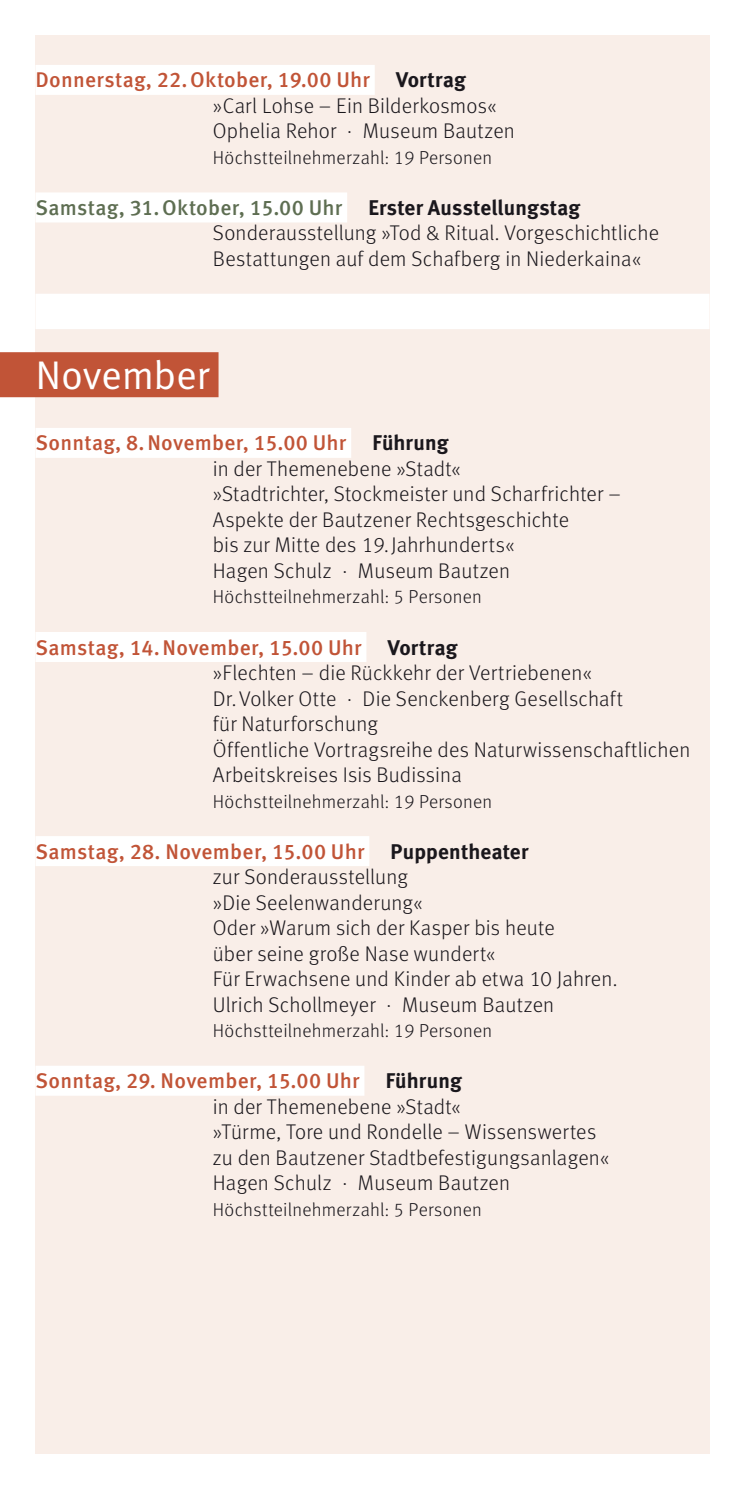
<style>
.page{position:relative;width:745px;height:1489px;background:#fff}
.page>*{position:absolute;margin:0;border:0;box-sizing:border-box;transform-origin:0 0}
.t1{font:40px "Meta Pro";letter-spacing:-.01em;color:#fff}
.t2{font:300 21.25px/25.5px "Meta OT";letter-spacing:.01em;color:#1a171c}
.t3{font:500 21.25px "Meta Pro";letter-spacing:.01em;color:#c15437}
.t4{font:500 21.25px "Meta Pro";letter-spacing:.01em;color:#5e6e52}
.t5{font:300 18.75px "Meta OT";letter-spacing:.015em;color:#1a171c}
.s1{font-family:"Meta Bold LF";font-weight:400;color:#1a171c}
</style>
<div class="page">
<div style="left:35px;top:35px;width:674px;height:1418px;background:#f9eee8"></div>
<div style="left:35px;top:65px;width:339px;height:30px;background:#fff"></div>
<div style="left:35px;top:192px;width:312px;height:30px;background:#fff"></div>
<div style="left:35px;top:294px;width:674px;height:35px;background:#fff"></div>
<div style="left:0;top:352px;width:218px;height:45px;background:#c15437"></div>
<div style="left:35px;top:428px;width:316px;height:30px;background:#fff"></div>
<div style="left:35px;top:632px;width:331px;height:30px;background:#fff"></div>
<div style="left:35px;top:836px;width:334px;height:30px;background:#fff"></div>
<div style="left:35px;top:1065px;width:329px;height:30px;background:#fff"></div>
<p class="t3" style="left:35px;top:71px;width:431px">Donnerstag, 22. Oktober, 19.00 Uhr <span class="s1">Vortrag</span></p>
<p class="t2" style="left:213px;top:94px;width:303px">»Carl Lohse – Ein Bilderkosmos«<br>Ophelia Rehor · Museum Bautzen</p>
<p class="t5" style="left:213px;top:150px;width:281px">Höchstteilnehmerzahl: 19 Personen</p>
<p class="t4" style="left:35px;top:199px;width:546px">Samstag, 31. Oktober, 15.00 Uhr <span class="s1">Erster Ausstellungstag</span></p>
<p class="t2" style="left:213px;top:222px;width:447px">Sonderausstellung »Tod &amp; Ritual. Vorgeschichtliche<br>Bestattungen auf dem Schafberg in Niederkaina«</p>
<h1 class="t1" style="left:35px;top:361px;width:175px">November</h1>
<p class="t3" style="left:35px;top:434px;width:414px">Sonntag, 8. November, 15.00 Uhr <span class="s1">Führung</span></p>
<p class="t2" style="left:213px;top:457px;width:409px">in der Themenebene »Stadt«<br>»Stadtrichter, Stockmeister und Scharfrichter – Aspekte der Bautzener Rechtsgeschichte<br>bis zur Mitte des 19. Jahrhunderts«<br>Hagen Schulz · Museum Bautzen</p>
<p class="t5" style="left:213px;top:590px;width:270px">Höchstteilnehmerzahl: 5 Personen</p>
<p class="t3" style="left:35px;top:638px;width:423px">Samstag, 14. November, 15.00 Uhr <span class="s1">Vortrag</span></p>
<p class="t2" style="left:213px;top:661px;width:478px">»Flechten – die Rückkehr der Vertriebenen«<br>Dr. Volker Otte · Die Senckenberg Gesellschaft<br>für Naturforschung<br>Öffentliche Vortragsreihe des Naturwissenschaftlichen Arbeitskreises Isis Budissina</p>
<p class="t5" style="left:213px;top:794px;width:281px">Höchstteilnehmerzahl: 19 Personen</p>
<p class="t3" style="left:35px;top:842px;width:494px">Samstag, 28. November, 15.00 Uhr <span class="s1">Puppentheater</span></p>
<p class="t2" style="left:213px;top:865px;width:406px">zur Sonderausstellung<br>»Die Seelenwanderung«<br>Oder »Warum sich der Kasper bis heute<br>über seine große Nase wundert«<br>Für Erwachsene und Kinder ab etwa 10 Jahren.<br>Ulrich Schollmeyer · Museum Bautzen</p>
<p class="t5" style="left:213px;top:1023px;width:281px">Höchstteilnehmerzahl: 19 Personen</p>
<p class="t3" style="left:35px;top:1072px;width:427px">Sonntag, 29. November, 15.00 Uhr <span class="s1">Führung</span></p>
<p class="t2" style="left:213px;top:1095px;width:398px">in der Themenebene »Stadt«<br>»Türme, Tore und Rondelle – Wissenswertes zu den Bautzener Stadtbefestigungsanlagen« Hagen Schulz · Museum Bautzen</p>
<p class="t5" style="left:213px;top:1202px;width:270px">Höchstteilnehmerzahl: 5 Personen</p>
</div>
